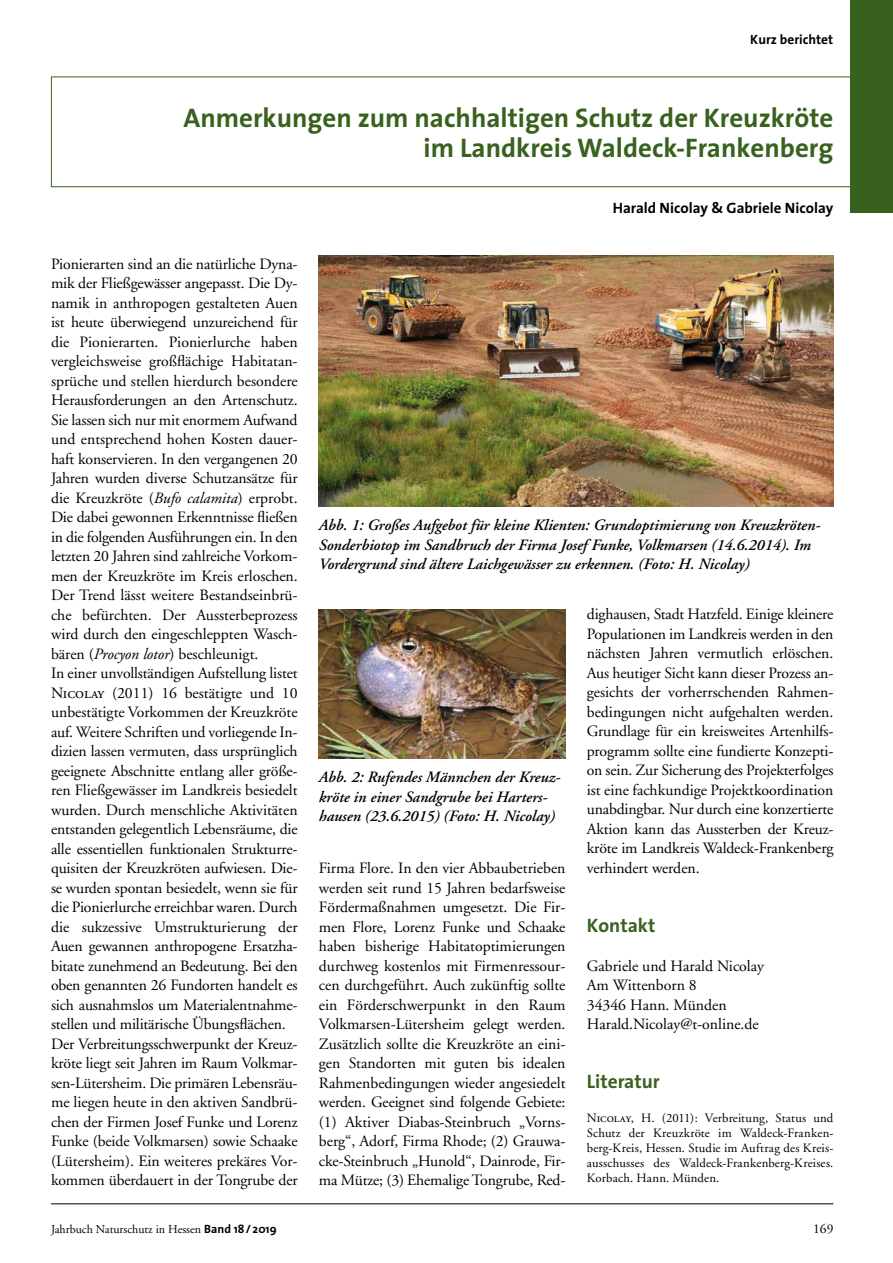
<style>
.page{position:relative;width:893px;height:1263px;background:#fff}
.page>*{position:absolute;margin:0;border:0;box-sizing:border-box;transform-origin:0 0}
.t1{font:700 27px/30px "The Sans";color:#38611e;text-align:right}
.t2{font:700 19.5px "The Sans";color:#38611e}
.t3{font:15.75px/19.5px "Adobe Garamond";letter-spacing:-.01em;color:#000}
.t4{font:italic 600 15.75px/19.5px "Adobe Garamond";color:#000}
.t5{font:700 15px "The Sans";color:#000}
.t6{font:700 13.5px "The Sans";color:#000}
.t7{font:13.5px "Adobe Garamond";color:#000}
.t8{font:12.75px/15px "Adobe Garamond";letter-spacing:.015em;color:#000;text-align:justify}
.t9{font:12px "Adobe Garamond";color:#000}
.s1{font-style:italic}
.s2{font-family:"Adobe Garamond Regular SC"}
.s3{font-family:"The Sans";font-weight:700}
</style>
<div class="page">
<hr style="left:51px;top:1203px;width:782px;height:1px;background:#000">
<div style="left:51px;top:77px;width:842px;height:110px;border:1px solid #38611e"></div>
<div style="left:850px;top:0;width:43px;height:213px;background:#38611e"></div>
<img style="left:319px;top:255px;width:514px;height:251px">
<img style="left:319px;top:609px;width:246px;height:149px">
<p class="t6" style="left:750px;top:28px;width:84px">Kurz berichtet</p>
<h1 class="t1" style="left:183px;top:102px;width:651px">Anmerkungen zum nachhaltigen Schutz der Kreuzkröte im Landkreis Waldeck-Frankenberg</h1>
<p class="t5" style="left:613px;top:195px;width:222px">Harald Nicolay &amp; Gabriele Nicolay</p>
<p class="t3" style="left:51px;top:254px;width:248px">Pionierarten sind an die natürliche Dyna&shy;mik der Fließgewässer angepasst. Die Dy&shy;namik in anthropogen gestalteten Auen ist heute überwiegend unzureichend für die Pionierarten. Pionierlurche haben vergleichsweise großflächige Habitatan&shy;sprüche und stellen hierdurch besondere Herausforderungen an den Artenschutz.<br>Sie lassen sich nur mit enormem Aufwand und entsprechend hohen Kosten dauer&shy;haft konservieren. In den vergangenen 20<br>Jahren wurden diverse Schutzansätze für die Kreuzkröte (<span class="s1">Bufo calamita</span>) erprobt.<br>Die dabei gewonnen Erkenntnisse fließen in die folgenden Ausführungen ein. In den letzten 20 Jahren sind zahlreiche Vorkom&shy;men der Kreuzkröte im Kreis erloschen.<br>Der Trend lässt weitere Bestandseinbrü&shy;che befürchten. Der Aussterbeprozess wird durch den eingeschleppten Wasch&shy;bären (<span class="s1">Procyon lotor</span>) beschleunigt.<br>In einer unvollständigen Aufstellung listet <span class="s2">Nicolay</span> (2011) 16 bestätigte und 10 unbestätigte Vorkommen der Kreuzkröte auf. Weitere Schriften und vorliegende In&shy;dizien lassen vermuten, dass ursprünglich geeignete Abschnitte entlang aller größe&shy;ren Fließgewässer im Landkreis besiedelt wurden. Durch menschliche Aktivitäten entstanden gelegentlich Lebensräume, die alle essentiellen funktionalen Strukturre&shy;quisiten der Kreuzkröten aufwiesen. Die&shy;se wurden spontan besiedelt, wenn sie für die Pionierlurche erreichbar waren. Durch die sukzessive Umstrukturierung der Auen gewannen anthropogene Ersatzha&shy;bitate zunehmend an Bedeutung. Bei den oben genannten 26 Fundorten handelt es sich ausnahmslos um Materialentnahme&shy;stellen und militärische Übungsflächen.<br>Der Verbreitungsschwerpunkt der Kreuz&shy;kröte liegt seit Jahren im Raum Volkmar&shy;sen-Lütersheim. Die primären Lebensräu&shy;me liegen heute in den aktiven Sandbrü&shy;chen der Firmen Josef Funke und Lorenz Funke (beide Volkmarsen) sowie Schaake (Lütersheim). Ein weiteres prekäres Vor&shy;kommen überdauert in der Tongrube der</p>
<p class="t4" style="left:319px;top:516px;width:503px">Abb. 1: Großes Aufgebot für kleine Klienten: Grundoptimierung von Kreuzkröten-<br>Sonderbiotop im Sandbruch der Firma Josef Funke, Volkmarsen (14.6.2014). Im<br>Vordergrund sind ältere Laichgewässer zu erkennen. (Foto: H. Nicolay)</p>
<p class="t4" style="left:319px;top:768px;width:243px">Abb. 2: Rufendes Männchen der Kreuz&shy;kröte in einer Sandgrube bei Harters&shy;hausen (23.6.2015) (Foto: H. Nicolay)</p>
<p class="t3" style="left:319px;top:859px;width:248px;text-align:justify">Firma Flore. In den vier Abbaubetrieben werden seit rund 15 Jahren bedarfsweise Fördermaßnahmen umgesetzt. Die Fir&shy;men Flore, Lorenz Funke und Schaake haben bisherige Habitatoptimierungen durchweg kostenlos mit Firmenressour&shy;cen durchgeführt. Auch zukünftig sollte ein Förderschwerpunkt in den Raum Volkmarsen-Lütersheim gelegt werden.<br>Zusätzlich sollte die Kreuzkröte an eini&shy;gen Standorten mit guten bis idealen Rahmenbedingungen wieder angesiedelt werden. Geeignet sind folgende Gebiete: (1) Aktiver Diabas-Steinbruch „Vorns&shy;berg“, Adorf, Firma Rhode; (2) Grauwa&shy;cke-Steinbruch „Hunold“, Dainrode, Fir&shy;ma Mütze; (3) Ehemalige Tongrube, Red-</p>
<p class="t3" style="left:587px;top:605px;width:248px;text-align:justify">dighausen, Stadt Hatzfeld. Einige kleinere Populationen im Landkreis werden in den nächsten Jahren vermutlich erlöschen.<br>Aus heutiger Sicht kann dieser Prozess an&shy;gesichts der vorherrschenden Rahmen&shy;bedingungen nicht aufgehalten werden.<br>Grundlage für ein kreisweites Artenhilfs&shy;programm sollte eine fundierte Konzepti&shy;on sein. Zur Sicherung des Projekterfolges ist eine fachkundige Projektkoordination unabdingbar. Nur durch eine konzertierte Aktion kann das Aussterben der Kreuz&shy;kröte im Landkreis Waldeck-Frankenberg verhindert werden.</p>
<p class="t2" style="left:587px;top:909px;width:70px">Kontakt</p>
<p class="t3" style="left:587px;top:956px;width:179px">Gabriele und Harald Nicolay<br>Am Wittenborn 8<br>34346 Hann. Münden<br>Harald.Nicolay@t-online.de</p>
<p class="t2" style="left:587px;top:1065px;width:75px">Literatur</p>
<p class="t8" style="left:587px;top:1111px;width:248px"><span class="s2">Nicolay, H.</span> (2011): Verbreitung, Status und Schutz der Kreuzkröte im Waldeck-Franken&shy;berg-Kreis, Hessen. Studie im Auftrag des Kreis&shy;ausschusses des Waldeck-Frankenberg-Kreises.<br>Korbach. Hann. Münden.</p>
<p class="t9" style="left:51px;top:1223px;width:227px">Jahrbuch Naturschutz in Hessen <span class="s3">Band 18/ 2019</span></p>
<p class="t7" style="left:813px;top:1222px;width:22px">169</p>
</div>
